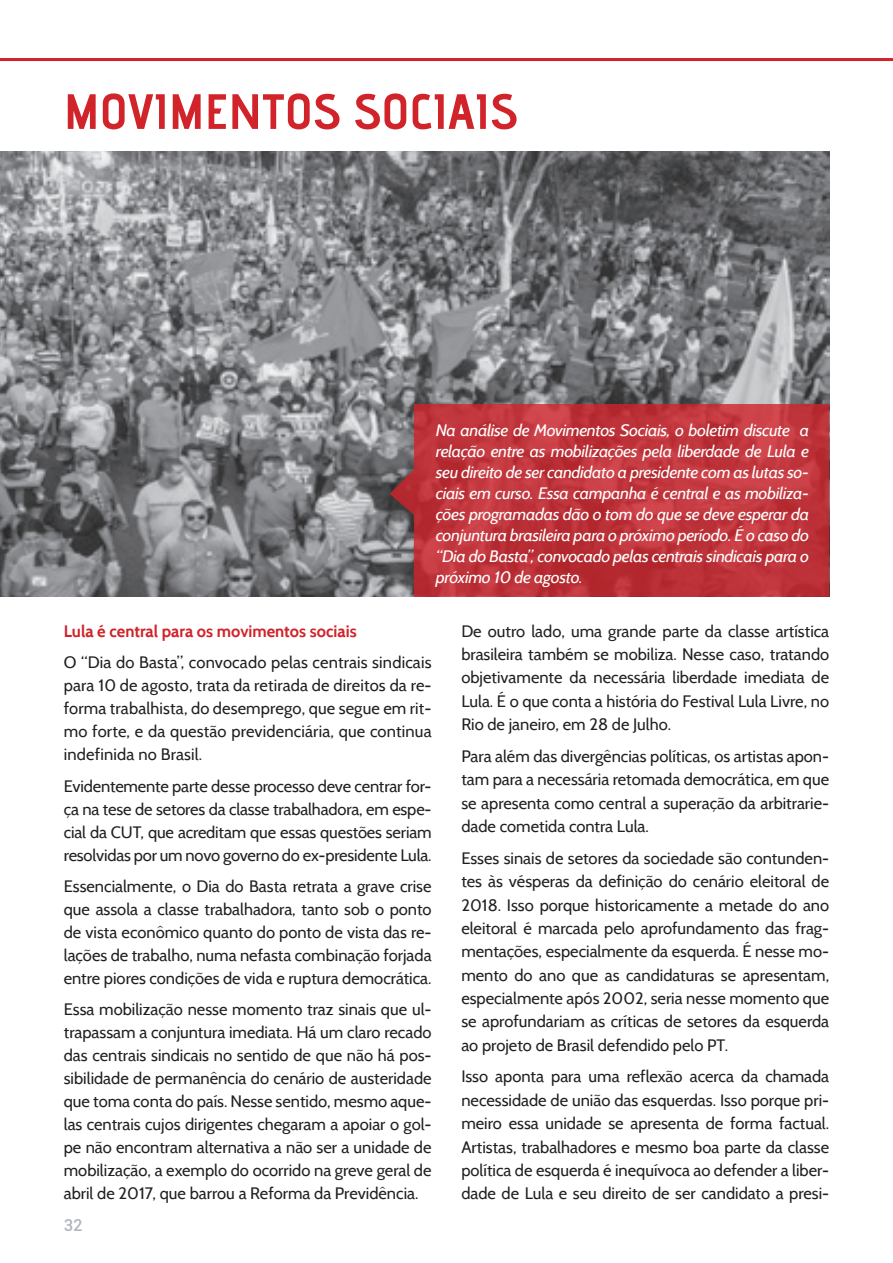
<style>
.page{position:relative;width:893px;height:1263px;background:#fff}
.page>*{position:absolute;margin:0;border:0;box-sizing:border-box;transform-origin:0 0}
.Paragraph_Style_blac{font:49.5px "advent Bd 3";color:#d1232a;scale:1.05 1}
.t1{font:16.5px/23.4px "Cabin";color:#231f20;text-align:justify}
.t2{font:italic 16.5px/21px "Cabin";letter-spacing:-.02em;color:#fff;text-align:justify;scale:1.05 1}
.t3{font:700 16.5px "Cabin";color:#d1232a}
.t4{font:500 16.5px "Roboto";color:#b1b5be}
</style>
<div class="page">
<hr style="left:0;top:58px;width:893px;height:3px;background:#d1232a">
<img style="left:0;top:151px;width:829px;height:446px">
<svg style="left:390px;top:404px;width:439px;height:193px;background:#bb373d"></svg>
<p class="Paragraph_Style_blac" style="left:64px;top:81px;width:434px">MOVIMENTOS SOCIAIS</p>
<p class="t2" style="left:436px;top:420px;width:357px">Na análise de Movimentos Sociais, o boletim discute a relação entre as mobilizações pela liberdade de Lula e seu direito de ser candidato a presidente com as lutas so&shy;ciais em curso. Essa campanha é central e as mobiliza&shy;ções programadas dão o tom do que se deve esperar da conjuntura brasileira para o próximo período. É o caso do “Dia do Basta”, convocado pelas centrais sindicais para o próximo 10 de agosto.</p>
<p class="t3" style="left:64px;top:621px;width:294px">Lula é central para os movimentos sociais</p>
<p class="t1" style="left:64px;top:651px;width:369px;line-height:23px">O “Dia do Basta”, convocado pelas centrais sindicais para 10 de agosto, trata da retirada de direitos da re&shy;forma trabalhista, do desemprego, que segue em rit&shy;mo forte, e da questão previdenciária, que continua indefinida no Brasil.</p>
<p class="t1" style="left:64px;top:774px;width:369px;line-height:23px">Evidentemente parte desse processo deve centrar for&shy;ça na tese de setores da classe trabalhadora, em espe&shy;cial da CUT, que acreditam que essas questões seriam resolvidas por um novo governo do ex-presidente Lula.</p>
<p class="t1" style="left:64px;top:875px;width:369px;line-height:23px">Essencialmente, o Dia do Basta retrata a grave crise que assola a classe trabalhadora, tanto sob o ponto de vista econômico quanto do ponto de vista das re&shy;lações de trabalho, numa nefasta combinação forjada entre piores condições de vida e ruptura democrática.</p>
<p class="t1" style="left:64px;top:998px;width:369px;line-height:23px">Essa mobilização nesse momento traz sinais que ul&shy;trapassam a conjuntura imediata. Há um claro recado das centrais sindicais no sentido de que não há pos&shy;sibilidade de permanência do cenário de austeridade que toma conta do país. Nesse sentido, mesmo aque&shy;las centrais cujos dirigentes chegaram a apoiar o gol&shy;pe não encontram alternativa a não ser a unidade de mobilização, a exemplo do ocorrido na greve geral de abril de 2017, que barrou a Reforma da Previdência.</p>
<p class="t4" style="left:64px;top:1214px;width:20px">32</p>
<p class="t1" style="left:461px;top:619px;width:369px">De outro lado, uma grande parte da classe artística brasileira também se mobiliza. Nesse caso, tratando objetivamente da necessária liberdade imediata de Lula. É o que conta a história do Festival Lula Livre, no Rio de janeiro, em 28 de Julho.</p>
<p class="t1" style="left:461px;top:744px;width:369px">Para além das divergências políticas, os artistas apon&shy;tam para a necessária retomada democrática, em que se apresenta como central a superação da arbitrarie&shy;dade cometida contra Lula.</p>
<p class="t1" style="left:461px;top:846px;width:369px">Esses sinais de setores da sociedade são contunden&shy;tes às vésperas da definição do cenário eleitoral de 2018. Isso porque historicamente a metade do ano eleitoral é marcada pelo aprofundamento das frag&shy;mentações, especialmente da esquerda. É nesse mo&shy;mento do ano que as candidaturas se apresentam, especialmente após 2002, seria nesse momento que se aprofundariam as críticas de setores da esquerda ao projeto de Brasil defendido pelo PT.</p>
<p class="t1" style="left:461px;top:1065px;width:369px">Isso aponta para uma reflexão acerca da chamada necessidade de união das esquerdas. Isso porque pri&shy;meiro essa unidade se apresenta de forma factual.<br>Artistas, trabalhadores e mesmo boa parte da classe política de esquerda é inequívoca ao defender a liber&shy;dade de Lula e seu direito de ser candidato a presi-</p>
</div>
